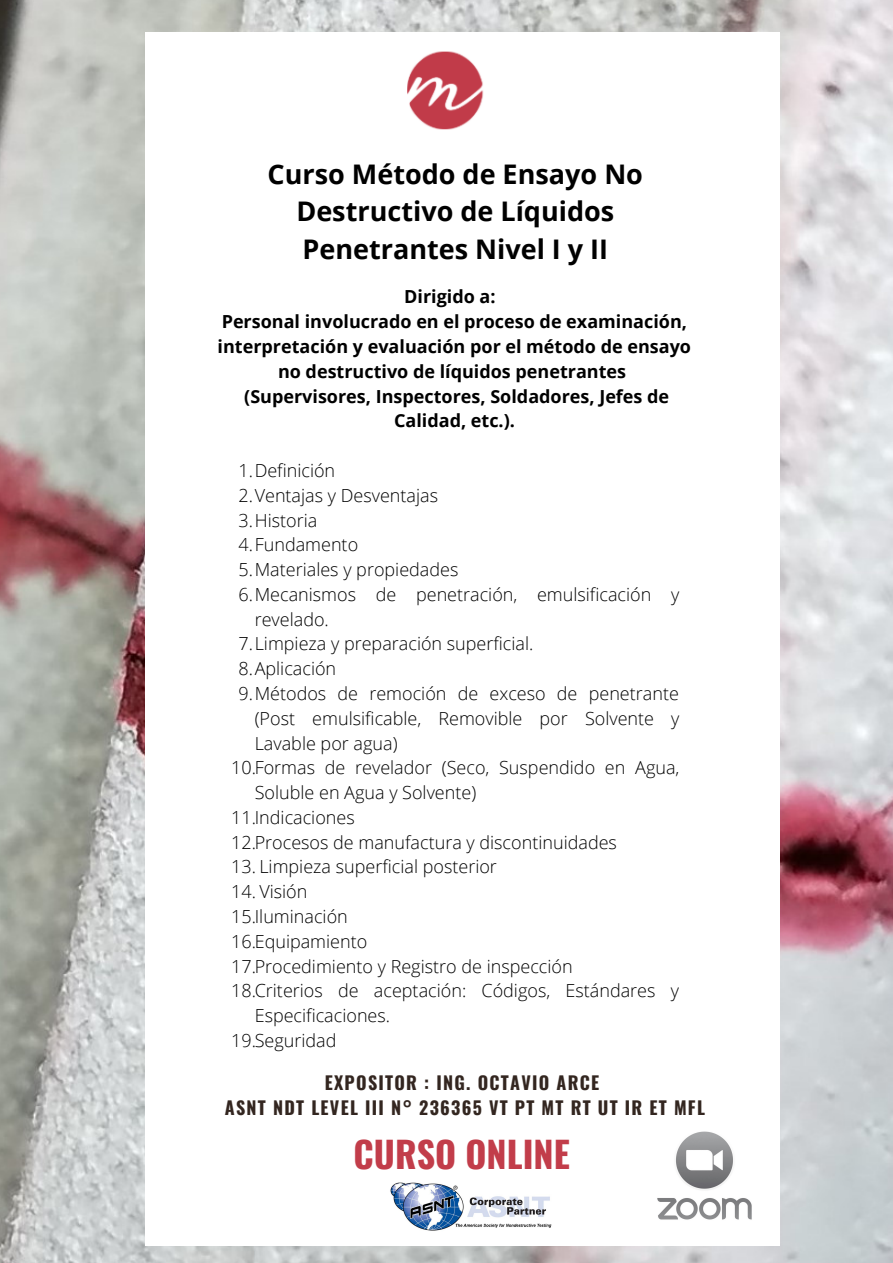
<style>
.page{position:relative;width:893px;height:1263px;background:#fff}
.page>*{position:absolute;margin:0;border:0;box-sizing:border-box;transform-origin:0 0}
.t1{font:700 36px "Oswald";color:#c23d4a}
.t2{font:700 27px/37.7px "Open Sans";color:#000;text-align:center}
.t3{font:300 18px/24.8px "Open Sans";color:#000}
.t4{font:700 18px/24.8px "Open Sans";color:#000;text-align:center}
.t5{font:700 18px "Oswald";letter-spacing:.07em;color:#332620}
</style>
<div class="page">
<img style="left:0;top:0;width:893px;height:1263px">
<div style="left:145px;top:32px;width:634px;height:1213px;background:#fff"></div>
<img style="left:407px;top:51px;width:77px;height:79px">
<img style="left:390px;top:1182px;width:162px;height:49px">
<img style="left:657px;top:1131px;width:95px;height:89px">
<p class="t2" style="left:267px;top:154px;width:377px">Curso Método de Ensayo No<br>Destructivo de Líquidos<br>Penetrantes Nivel I y II</p>
<p class="t4" style="left:404px;top:284px;width:93px">Dirigido a:</p>
<p class="t4" style="left:218px;top:309px;width:475px">Personal involucrado en el proceso de examinación, interpretación y evaluación por el método de ensayo no destructivo de líquidos penetrantes (Supervisores, Inspectores, Soldadores, Jefes de Calidad, etc.).</p>
<p class="t3" style="left:238px;top:458px;width:98px">1.Definición</p>
<p class="t3" style="left:238px;top:482px;width:201px">2.Ventajas y Desventajas</p>
<p class="t3" style="left:238px;top:507px;width:80px">3.Historia</p>
<p class="t3" style="left:238px;top:532px;width:121px">4.Fundamento</p>
<p class="t3" style="left:238px;top:557px;width:221px">5.Materiales y propiedades</p>
<p class="t3" style="left:255px;top:581px;width:426px;text-indent:-16px">6.Mecanismos de penetración, emulsificación y revelado.</p>
<p class="t3" style="left:238px;top:631px;width:296px">7.Limpieza y preparación superficial.</p>
<p class="t3" style="left:238px;top:656px;width:99px">8.Aplicación</p>
<p class="t3" style="left:255px;top:681px;width:426px;text-align:justify;text-indent:-16px">9.Métodos de remoción de exceso de penetrante (Post emulsificable, Removible por Solvente y Lavable por agua)</p>
<p class="t3" style="left:255px;top:755px;width:426px;text-indent:-23px">10.Formas de revelador (Seco, Suspendido en Agua,<br>Soluble en Agua y Solvente)</p>
<p class="t3" style="left:231px;top:804px;width:125px">11.Indicaciones</p>
<p class="t3" style="left:231px;top:829px;width:387px">12.Procesos de manufactura y discontinuidades</p>
<p class="t3" style="left:231px;top:854px;width:267px">13. Limpieza superficial posterior</p>
<p class="t3" style="left:231px;top:879px;width:78px">14. Visión</p>
<p class="t3" style="left:231px;top:904px;width:118px">15.Iluminación</p>
<p class="t3" style="left:231px;top:928px;width:137px">16.Equipamiento</p>
<p class="t3" style="left:231px;top:953px;width:343px">17.Procedimiento y Registro de inspección</p>
<p class="t3" style="left:255px;top:978px;width:426px;text-indent:-23px">18.Criterios de aceptación: Códigos, Estándares y<br>Especificaciones.</p>
<p class="t3" style="left:231px;top:1027px;width:107px">19.Seguridad</p>
<p class="t5" style="left:325px;top:1069px;width:276px">EXPOSITOR : ING. OCTAVIO ARCE</p>
<p class="t5" style="left:225px;top:1093px;width:482px">ASNT NDT LEVEL III N° 236365 VT PT MT RT UT IR ET MFL</p>
<p class="t1" style="left:353px;top:1126px;width:218px">CURSO ONLINE</p>
</div>
